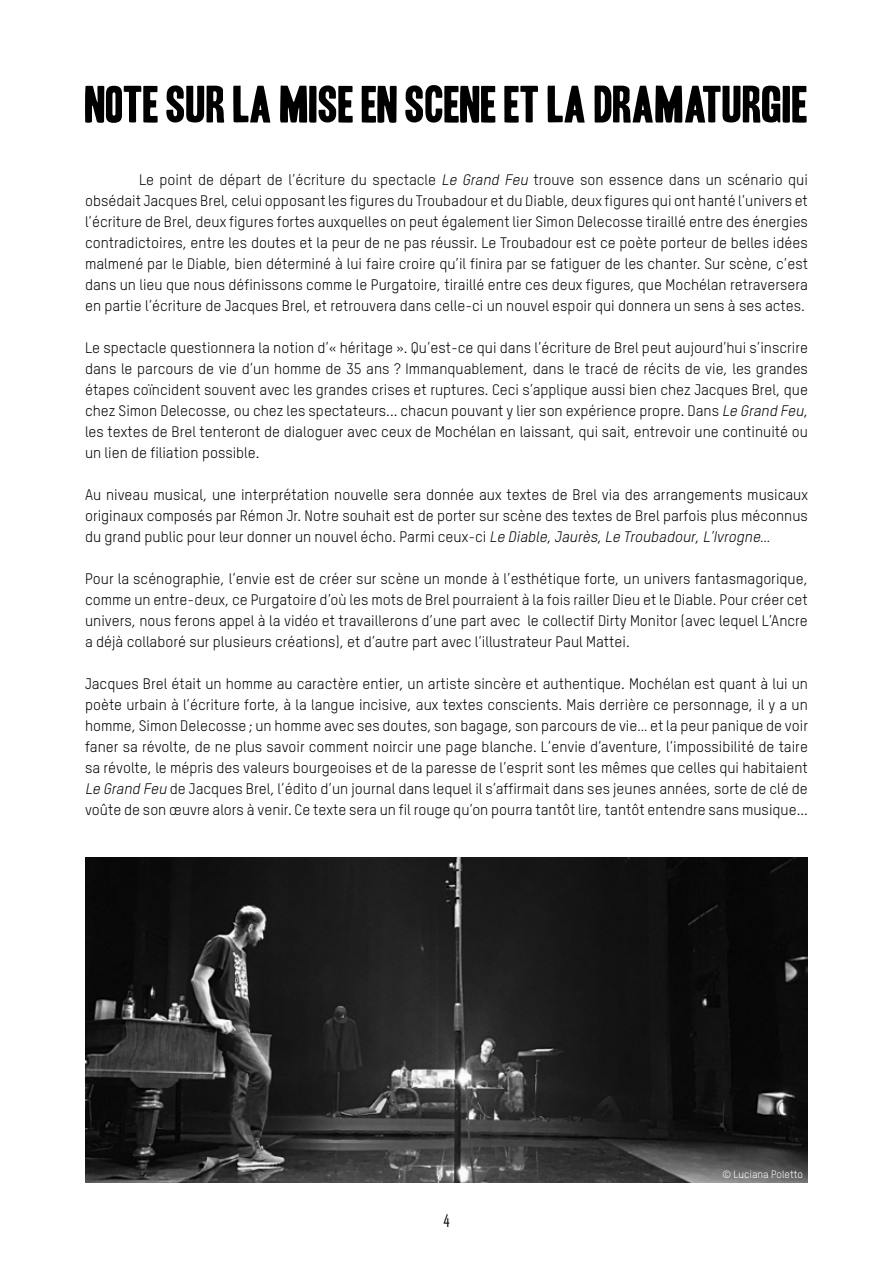
<style>
.page{position:relative;width:893px;height:1263px;background:#fff}
.page>*{position:absolute;margin:0;border:0;box-sizing:border-box;transform-origin:0 0}
.t1{font:16.5px "Agency FB";color:#000}
.t2{font:15px/21px "TSTAR";color:#000;text-align:justify}
.t3{font:10.5px "TSTAR";color:#fff}
.s1{font-style:italic}
</style>
<div class="page">
<svg style="left:85px;top:85px;width:722px;height:38px"></svg>
<img style="left:85px;top:857px;width:723px;height:325px">
<p class="t2" style="left:85px;top:169px;width:724px;text-indent:54px">Le point de départ de l’écriture du spectacle <span class="s1">Le Grand Feu</span> trouve son essence dans un scénario qui obsédait Jacques Brel, celui opposant les figures du Troubadour et du Diable, deux figures qui ont hanté l’univers et l’écriture de Brel, deux figures fortes auxquelles on peut également lier Simon Delecosse tiraillé entre des énergies contradictoires, entre les doutes et la peur de ne pas réussir. Le Troubadour est ce poète porteur de belles idées malmené par le Diable, bien déterminé à lui faire croire qu’il finira par se fatiguer de les chanter. Sur scène, c’est dans un lieu que nous définissons comme le Purgatoire, tiraillé entre ces deux figures, que Mochélan retraversera en partie l’écriture de Jacques Brel, et retrouvera dans celle-ci un nouvel espoir qui donnera un sens à ses actes.</p>
<p class="t2" style="left:85px;top:337px;width:724px">Le spectacle questionnera la notion d’« héritage ». Qu’est-ce qui dans l’écriture de Brel peut aujourd’hui s’inscrire dans le parcours de vie d’un homme de 35 ans ? Immanquablement, dans le tracé de récits de vie, les grandes étapes coïncident souvent avec les grandes crises et ruptures. Ceci s’applique aussi bien chez Jacques Brel, que chez Simon Delecosse, ou chez les spectateurs... chacun pouvant y lier son expérience propre. Dans <span class="s1">Le Grand Feu</span>, les textes de Brel tenteront de dialoguer avec ceux de Mochélan en laissant, qui sait, entrevoir une continuité ou un lien de filiation possible.</p>
<p class="t2" style="left:85px;top:484px;width:724px">Au niveau musical, une interprétation nouvelle sera donnée aux textes de Brel via des arrangements musicaux originaux composés par Rémon Jr. Notre souhait est de porter sur scène des textes de Brel parfois plus méconnus du grand public pour leur donner un nouvel écho. Parmi ceux-ci <span class="s1">Le Diable</span>, <span class="s1">Jaurès</span>, <span class="s1">Le Troubadour</span>, <span class="s1">L’Ivrogne</span>…</p>
<p class="t2" style="left:85px;top:568px;width:724px">Pour la scénographie, l’envie est de créer sur scène un monde à l’esthétique forte, un univers fantasmagorique, comme un entre-deux, ce Purgatoire d’où les mots de Brel pourraient à la fois railler Dieu et le Diable. Pour créer cet univers, nous ferons appel à la vidéo et travaillerons d’une part avec le collectif Dirty Monitor (avec lequel L’Ancre a déjà collaboré sur plusieurs créations), et d’autre part avec l’illustrateur Paul Mattei.</p>
<p class="t2" style="left:85px;top:673px;width:724px">Jacques Brel était un homme au caractère entier, un artiste sincère et authentique. Mochélan est quant à lui un poète urbain à l’écriture forte, à la langue incisive, aux textes conscients. Mais derrière ce personnage, il y a un homme, Simon Delecosse ; un homme avec ses doutes, son bagage, son parcours de vie… et la peur panique de voir faner sa révolte, de ne plus savoir comment noircir une page blanche. L’envie d’aventure, l’impossibilité de taire sa révolte, le mépris des valeurs bourgeoises et de la paresse de l’esprit sont les mêmes que celles qui habitaient <span class="s1">Le Grand Feu</span> de Jacques Brel, l’édito d’un journal dans lequel il s’affirmait dans ses jeunes années, sorte de clé de voûte de son œuvre alors à venir. Ce texte sera un fil rouge qu’on pourra tantôt lire, tantôt entendre sans musique...</p>
<p class="t1" style="left:443px;top:1210px;width:8px">4</p>
<p class="t3" style="left:722px;top:1168px;width:83px">© Luciana Poletto</p>
</div>
